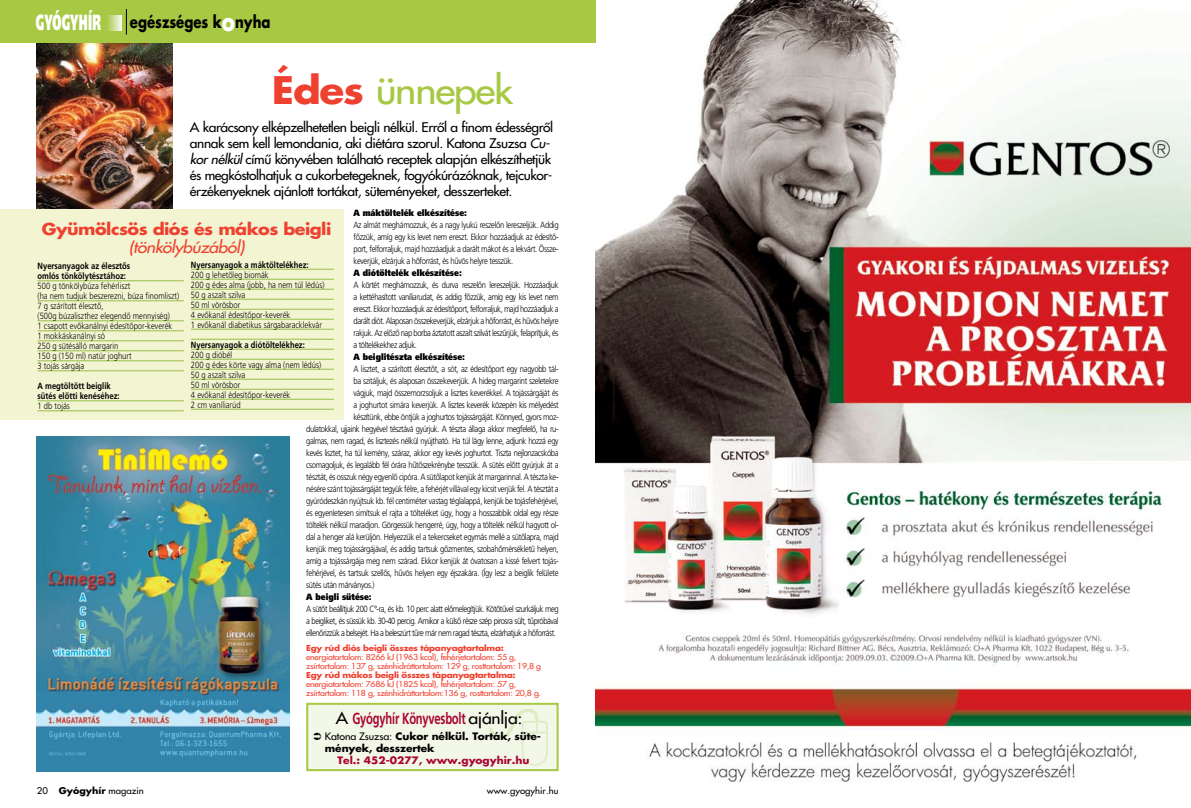
<style>
.page{position:relative;width:1191px;height:808px;background:#fff}
.page>*{position:absolute;margin:0;border:0;box-sizing:border-box;transform-origin:0 0}
.t1{font:300 37px "Futura Hungary";letter-spacing:-.03em;color:#a6c842;scale:1.1 1}
.t2{font:800 22px "Frutiger Alt";letter-spacing:.025em;color:#fff;scale:.5 1}
.t3{font:16.6px "KB Futura Bold";color:#000;scale:.8 1}
.t4{font:700 16px "Frutiger Alt";letter-spacing:-.02em;color:#a90533;scale:.7 1}
.t5{font:700 16px "Futura Hungary";letter-spacing:-.03em;color:#ef4130;scale:1.1 1}
.t6{font:italic 300 16px "Futura Hungary";letter-spacing:-.03em;color:#ef4130;scale:1.1 1}
.t7{font:300 13px/16px "Futura Hungary";letter-spacing:-.03em;color:#000;scale:1.06 1}
.t8{font:700 10px/12px "Futura Hungary";letter-spacing:-.01em;color:#000;scale:1.06 1}
.t9{font:700 10px "Futura Hungary";color:#a90533;scale:1.06 1}
.t10{font:300 9px/12px "Frutiger Alt";color:#000;text-align:justify;scale:.85 1}
.t11{font:700 9px/10px "Frutiger Alt";color:#000;scale:.85 1}
.t12{font:800 9px "Frutiger Alt";color:#000;scale:.85 1}
.t13{font:300 9px "Futura Hungary";color:#000;scale:1.06 1}
.t14{font:300 8px/9px "Futura Hungary";letter-spacing:-.03em;color:#ef4130;scale:1.1 1}
.t15{font:700 8px "Futura Hungary";letter-spacing:-.03em;color:#ef4130;scale:1.1 1}
.s1{font-size:25px;color:#fff}
.s2{font-weight:700;color:#ef4130}
.s3{font-style:italic}
.s4{font-family:"Futura Hungary";font-weight:300;color:#000}
.s5{font-weight:300}
.s6{font-weight:700}
</style>
<div class="page">
<img style="left:37px;top:43px;width:136px;height:166px">
<img style="left:37px;top:436px;width:252px;height:335px">
<img style="left:595px;top:0;width:596px;height:783px">
<div style="left:0;top:209px;width:344px;height:211px;background:#f3f5d2"></div>
<div style="left:0;top:0;width:595px;height:43px;background:#a6c842"></div>
<svg style="left:107px;top:15px;width:15px;height:16px"></svg>
<svg style="left:126px;top:9px;width:1px;height:26px"></svg>
<hr style="left:38px;top:281px;width:146px;height:1px;background:#98bc49">
<hr style="left:38px;top:301px;width:146px;height:1px;background:#98bc49">
<hr style="left:38px;top:321px;width:146px;height:1px;background:#98bc49">
<hr style="left:38px;top:331px;width:146px;height:1px;background:#98bc49">
<hr style="left:38px;top:341px;width:146px;height:1px;background:#98bc49">
<hr style="left:38px;top:351px;width:146px;height:1px;background:#98bc49">
<hr style="left:38px;top:361px;width:146px;height:1px;background:#98bc49">
<hr style="left:38px;top:371px;width:146px;height:1px;background:#98bc49">
<hr style="left:38px;top:401px;width:146px;height:1px;background:#98bc49">
<hr style="left:38px;top:411px;width:146px;height:1px;background:#98bc49">
<hr style="left:191px;top:269px;width:143px;height:1px;background:#98bc49">
<hr style="left:191px;top:279px;width:143px;height:1px;background:#98bc49">
<hr style="left:191px;top:289px;width:143px;height:1px;background:#98bc49">
<hr style="left:191px;top:299px;width:143px;height:1px;background:#98bc49">
<hr style="left:191px;top:309px;width:143px;height:1px;background:#98bc49">
<hr style="left:191px;top:319px;width:143px;height:1px;background:#98bc49">
<hr style="left:191px;top:329px;width:143px;height:1px;background:#98bc49">
<hr style="left:191px;top:339px;width:143px;height:1px;background:#98bc49">
<hr style="left:191px;top:349px;width:143px;height:1px;background:#98bc49">
<hr style="left:191px;top:359px;width:143px;height:1px;background:#98bc49">
<hr style="left:191px;top:369px;width:143px;height:1px;background:#98bc49">
<hr style="left:191px;top:379px;width:143px;height:1px;background:#98bc49">
<hr style="left:191px;top:389px;width:143px;height:1px;background:#98bc49">
<hr style="left:191px;top:399px;width:143px;height:1px;background:#98bc49">
<hr style="left:191px;top:409px;width:143px;height:1px;background:#98bc49">
<div style="left:307px;top:704px;width:250px;height:66px;background:#f3f7e8"></div>
<div style="left:306px;top:703px;width:252px;height:68px;border:2px solid #a6c842"></div>
<svg style="left:489px;top:709px;width:59px;height:57px"></svg>
<h2 class="t2" style="left:36px;top:9px;width:132px">Gyógyhír</h2>
<h3 class="t3" style="left:130px;top:10px;width:177px">egészséges k<span class="s1">o</span>nyha</h3>
<h1 class="t1" style="left:272px;top:66px;width:221px"><span class="s2">Édes</span> ünnepek</h1>
<p class="t7" style="left:190px;top:119px;width:344px">A karácsony elképzelhetetlen beigli nélkül. Errôl a finom édességrôl annak sem kell lemondania, aki diétára szorul. Katona Zsuzsa <span class="s3">Cu&shy;kor nélkül</span> címû könyvében található receptek alapján elkészíthetjük és megkóstolhatjuk a cukorbetegeknek, fogyókúrázóknak, tejcukor&shy;érzékenyeknek ajánlott tortákat, süteményeket, desszerteket.</p>
<p class="t12" style="left:353px;top:207px;width:135px">A máktöltelék elkészítése:</p>
<p class="t10" style="left:353px;top:219px;width:243px">Az almát meghámozzuk, és a nagy lyukú reszelôn lereszeljük. Addig fôzzük, amíg egy kis levet nem ereszt. Ekkor hozzáadjuk az édesítô&shy;port, felforraljuk, majd hozzáadjuk a darált mákot és a lekvárt. Össze&shy;keverjük, elzárjuk a hôforrást, és hûvös helyre tesszük.</p>
<p class="t12" style="left:353px;top:267px;width:129px">A diótöltelék elkészítése:</p>
<p class="t10" style="left:353px;top:279px;width:243px">A körtét meghámozzuk, és durva reszelôn lereszeljük. Hozzáadjuk a kettéhasított vaníliarudat, és addig fôzzük, amíg egy kis levet nem ereszt. Ekkor hozzáadjuk az édesítôport, felforraljuk, majd hozzáadjuk a darált diót. Alaposan összekeverjük, elzárjuk a hôforrást, és hûvös helyre rakjuk. Az elôzô nap borba áztatott aszalt szilvát leszûrjük, felaprítjuk, és a töltelékekhez adjuk.</p>
<p class="t12" style="left:353px;top:351px;width:133px">A beiglitészta elkészítése:</p>
<p class="t10" style="left:353px;top:363px;width:243px">A lisztet, a szárított élesztôt, a sót, az édesítôport egy nagyobb tál&shy;ba szitáljuk, és alaposan összekeverjük. A hideg margarint szeletekre vágjuk, majd összemorzsoljuk a lisztes keverékkel. A tojássárgáját és a joghurtot simára keverjük. A lisztes keverék közepén kis mélyedést készítünk, ebbe öntjük a joghurtos tojássárgáját. Könnyed, gyors moz-</p>
<h3 class="t5" style="left:42px;top:217px;width:265px">Gyümölcsös diós és mákos beigli</h3>
<h3 class="t6" style="left:129px;top:236px;width:107px">(tönkölybúzából)</h3>
<p class="t11" style="left:191px;top:260px;width:140px">Nyersanyagok a máktöltelékhez:</p>
<p class="t10" style="left:191px;top:270px;width:159px;line-height:10px;text-align:left">200 g lehetôleg biomák<br>200 g édes alma (jobb, ha nem túl lédús)<br>50 g aszalt szilva<br>50 ml vörösbor<br>4 evôkanál édesítôpor-keverék<br>1 evôkanál diabetikus sárgabaracklekvár</p>
<p class="t11" style="left:191px;top:340px;width:136px">Nyersanyagok a diótöltelékhez:</p>
<p class="t10" style="left:191px;top:350px;width:155px;line-height:10px;text-align:left">200 g dióbél<br>200 g édes körte vagy alma (nem lédús)<br>50 g aszalt szilva<br>50 ml vörösbor<br>4 evôkanál édesítôpor-keverék<br>2 cm vaníliarúd</p>
<p class="t10" style="left:306px;top:423px;width:298px">dulatokkal, ujjaink hegyével tésztává gyúrjuk. A tészta állaga akkor megfelelô, ha ru&shy;galmas, nem ragad, és lisztezés nélkül nyújtható. Ha túl lágy lenne, adjunk hozzá egy kevés lisztet, ha túl kemény, száraz, akkor egy kevés joghurtot. Tiszta nejlonzacskóba csomagoljuk, és legalább fél órára hûtôszekrénybe tesszük. A sütés elôtt gyúrjuk át a tésztát, és osszuk négy egyenlô cipóra. A sütôlapot kenjük át margarinnal. A tészta ke&shy;nésére szánt tojássárgáját tegyük félre, a fehérjét villával egy kicsit verjük fel. A tésztát a gyúródeszkán nyújtsuk kb. fél centiméter vastag téglalappá, kenjük be tojásfehérjével, és egyenletesen simítsuk el rajta a tölteléket úgy, hogy a hosszabbik oldal egy része töltelék nélkül maradjon. Görgessük hengerré, úgy, hogy a töltelék nélkül hagyott ol&shy;dal a henger alá kerüljön. Helyezzük el a tekercseket egymás mellé a sütôlapra, majd kenjük meg tojássárgájával, és addig tartsuk gôzmentes, szobahômérsékletû helyen, amíg a tojássárgája meg nem szárad. Ekkor kenjük át óvatosan a kissé felvert tojás&shy;fehérjével, és tartsuk szellôs, hûvös helyen egy éjszakára. (Így lesz a beiglik felülete sütés után márványos.)</p>
<p class="t12" style="left:306px;top:591px;width:79px">A beigli sütése:</p>
<p class="t10" style="left:306px;top:603px;width:298px">A sütôt beállítjuk 200 C°-ra, és kb. 10 perc alatt elômelegítjük. Kötôtûvel szurkáljuk meg a beigliket, és süssük kb. 30-40 percig. Amikor a külsô része szép pirosra sült, tûpróbával ellenôrizzük a belsejét. Ha a beleszúrt tûre már nem ragad tészta, elzárhatjuk a hôforrást.</p>
<p class="t11" style="left:38px;top:261px;width:111px">Nyersanyagok az élesztôs omlós tönkölytésztához:</p>
<p class="t10" style="left:38px;top:281px;width:168px;line-height:10px;text-align:left">500 g tönkölybúza fehérliszt<br>(ha nem tudjuk beszerezni, búza finomliszt)<br>7 g szárított élesztô,<br>(500g búzaliszthez elegendô mennyiség)<br>1 csapott evôkanálnyi édesítôpor-keverék<br>1 mokkáskanálnyi só<br>250 g sütésálló margarin<br>150 g (150 ml) natúr joghurt<br>3 tojás sárgája</p>
<p class="t11" style="left:38px;top:381px;width:98px">A megtöltött beiglik sütés elôtti kenéséhez:</p>
<p class="t10" style="left:38px;top:400px;width:40px">1 db tojás</p>
<p class="t15" style="left:306px;top:642px;width:181px">Egy rúd diós beigli összes tápanyagtartalma:</p>
<p class="t14" style="left:306px;top:652px;width:215px">energiatartalom: 8266 kJ (1963 kcal), fehérjetartalom: 55 g, zsírtartalom: 137 g, szénhidráttartalom: 129 g, rosttartalom: 19,8 g</p>
<p class="t15" style="left:306px;top:669px;width:192px">Egy rúd mákos beigli összes tápanyagtartalma:</p>
<p class="t14" style="left:306px;top:679px;width:215px">energiatartalom: 7686 kJ (1825 kcal), fehérjetartalom: 57 g, zsírtartalom: 118 g, szénhidráttartalom:136 g, rosttartalom: 20,8 g.</p>
<h3 class="t4" style="left:336px;top:708px;width:268px"><span class="s4">A</span> Gyógyhír Könyvesbolt <span class="s4">ajánlja:</span></h3>
<p class="t8" style="left:325px;top:730px;width:205px"><span class="s5">Katona Zsuzsa:</span> Cukor nélkül. Torták, süte&shy;mények, desszertek</p>
<p class="t9" style="left:337px;top:753px;width:182px">Tel.: 452-0277, www.gyogyhir.hu</p>
<p class="t13" style="left:37px;top:785px;width:102px">20 <span class="s6">Gyógyhír</span> magazin</p>
<p class="t13" style="left:487px;top:785px;width:69px">www.gyogyhir.hu</p>
</div>
